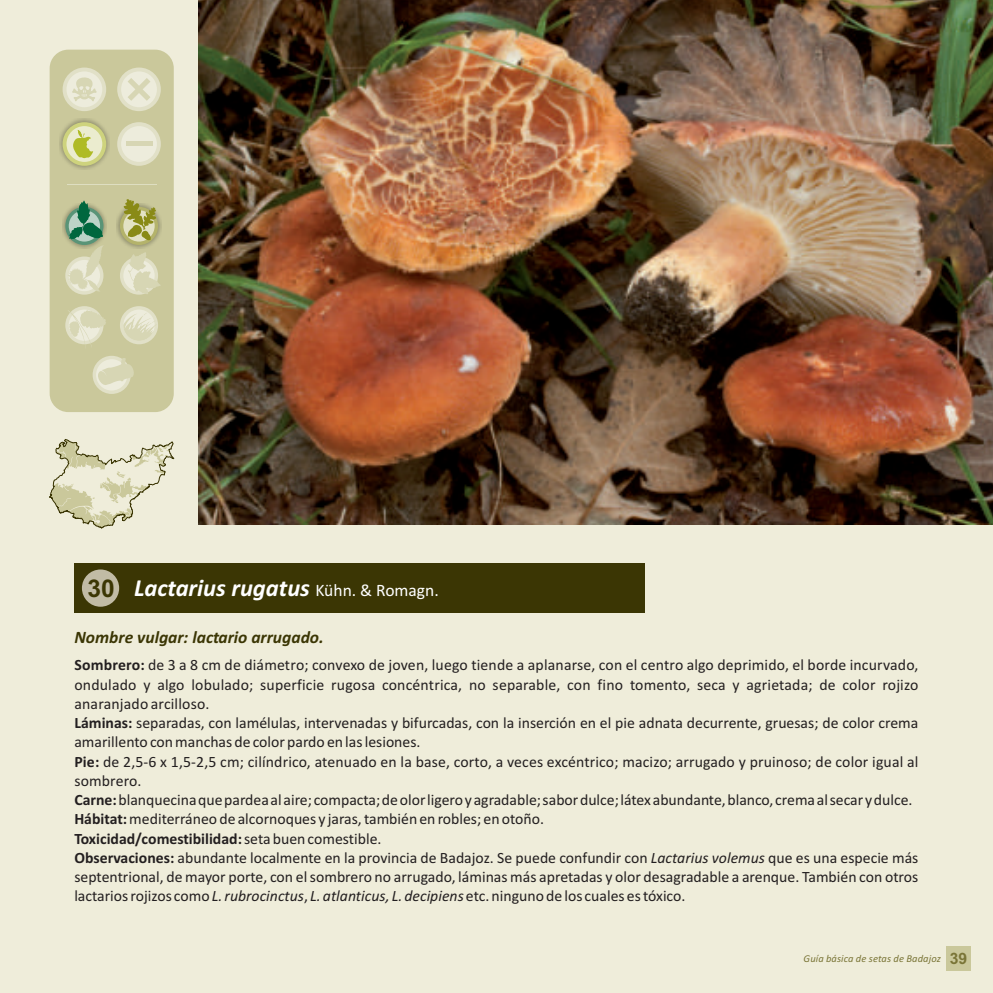
<style>
.page{position:relative;width:993px;height:993px;background:#fff}
.page>*{position:absolute;margin:0;border:0;box-sizing:border-box;transform-origin:0 0}
.t1{font:italic 700 24.5px "Calibri";color:#fff}
.t2{font:700 24.5px "Arial";color:#3b3604}
.t3{font:italic 700 17.5px "Calibri";color:#3b3604}
.t4{font:15.75px/19.2px "Calibri";color:#231f20}
.t5{font:italic 10.5px "Calibri";letter-spacing:.01em;color:#7a7537}
.s1{font-weight:400;font-style:normal;font-size:17.5px}
.s2{font-weight:700}
.s3{font-style:italic}
.s4{font-family:"Arial";font-weight:700;font-style:normal;font-size:15.75px}
</style>
<div class="page">
<div style="left:0;top:0;width:992px;height:992px;background:#efedda"></div>
<div style="left:74px;top:563px;width:571px;height:49px;background:#3b3604"></div>
<div style="left:82px;top:569px;width:37px;height:37px;background:#c1bba5;border-radius:50%"></div>
<div style="left:945px;top:945px;width:25px;height:25px;background:#cac89b"></div>
<div style="left:50px;top:50px;width:124px;height:362px;background:#cac89b;border-radius:19px"></div>
<svg style="left:117px;top:122px;width:44px;height:44px"></svg>
<svg style="left:65px;top:256px;width:38px;height:38px"></svg>
<svg style="left:120px;top:256px;width:38px;height:38px"></svg>
<svg style="left:65px;top:306px;width:38px;height:38px"></svg>
<svg style="left:120px;top:306px;width:38px;height:38px"></svg>
<svg style="left:93px;top:355px;width:38px;height:39px"></svg>
<svg style="left:63px;top:67px;width:43px;height:44px"></svg>
<svg style="left:72px;top:75px;width:25px;height:26px"></svg>
<svg style="left:117px;top:67px;width:44px;height:44px"></svg>
<svg style="left:127px;top:78px;width:23px;height:23px"></svg>
<div style="left:126px;top:141px;width:26px;height:5px;background:#d7d6b4"></div>
<svg style="left:67px;top:248px;width:37px;height:43px"></svg>
<svg style="left:128px;top:252px;width:33px;height:42px"></svg>
<svg style="left:67px;top:310px;width:39px;height:36px"></svg>
<svg style="left:123px;top:312px;width:34px;height:29px"></svg>
<svg style="left:94px;top:357px;width:40px;height:29px"></svg>
<img style="left:199px;top:0;width:793px;height:524px">
<img style="left:59px;top:119px;width:51px;height:50px">
<svg style="left:63px;top:122px;width:43px;height:44px"></svg>
<svg style="left:73px;top:130px;width:20px;height:28px"></svg>
<img style="left:62px;top:210px;width:44px;height:38px">
<svg style="left:65px;top:207px;width:38px;height:38px"></svg>
<svg style="left:69px;top:200px;width:34px;height:39px"></svg>
<img style="left:117px;top:206px;width:44px;height:42px">
<svg style="left:120px;top:207px;width:38px;height:38px"></svg>
<svg style="left:124px;top:199px;width:32px;height:41px"></svg>
<hr style="left:67px;top:184px;width:89px;height:1px;background:#dedec1">
<svg style="left:49px;top:439px;width:125px;height:89px"></svg>
<h1 class="t2" style="left:87px;top:579px;width:29px">30</h1>
<h1 class="t1" style="left:134px;top:578px;width:306px">Lactarius rugatus <span class="s1">Kühn. &amp; Romagn.</span></h1>
<p class="t3" style="left:74px;top:629px;width:251px">Nombre vulgar: lactario arrugado.</p>
<p class="t4" style="left:74px;top:656px;width:845px"><span class="s2">Sombrero:</span> de 3 a 8 cm de diámetro; convexo de joven, luego tiende a aplanarse, con el centro algo deprimido, el borde incurvado, ondulado y algo lobulado; superficie rugosa concéntrica, no separable, con fino tomento, seca y agrietada; de color rojizo anaranjado arcilloso.<br><span class="s2">Láminas:</span> separadas, con lamélulas, intervenadas y bifurcadas, con la inserción en el pie adnata decurrente, gruesas; de color crema amarillento con manchas de color pardo en las lesiones.<br><span class="s2">Pie:</span> de 2,5-6 x 1,5-2,5 cm; cilíndrico, atenuado en la base, corto, a veces excéntrico; macizo; arrugado y pruinoso; de color igual al sombrero.<br><span class="s2">Carne:</span>blanquecinaquepardeaalaire;compacta;deolorligeroyagradable;sabordulce;látexabundante,blanco, cremaalsecarydulce.<br><span class="s2">Hábitat:</span> mediterráneo de alcornoques y jaras, también en robles; en otoño.<br><span class="s2">Toxicidad/comestibilidad:</span>seta buen comestible.<br><span class="s2">Observaciones:</span> abundante localmente en la provincia de Badajoz. Se puede confundir con <span class="s3">Lactarius volemus</span> que es una especie más septentrional, de mayor porte, con el sombrero no arrugado, láminas más apretadas y olor desagradable a arenque. También con otros lactarios rojizos como <span class="s3">L. rubrocinctus</span>, <span class="s3">L. atlanticus, L. decipiens</span> etc. ninguno de los cuales es tóxico.</p>
<p class="t5" style="left:803px;top:953px;width:165px">Guía básica de setas de Badajoz <span class="s4">39</span></p>
</div>
